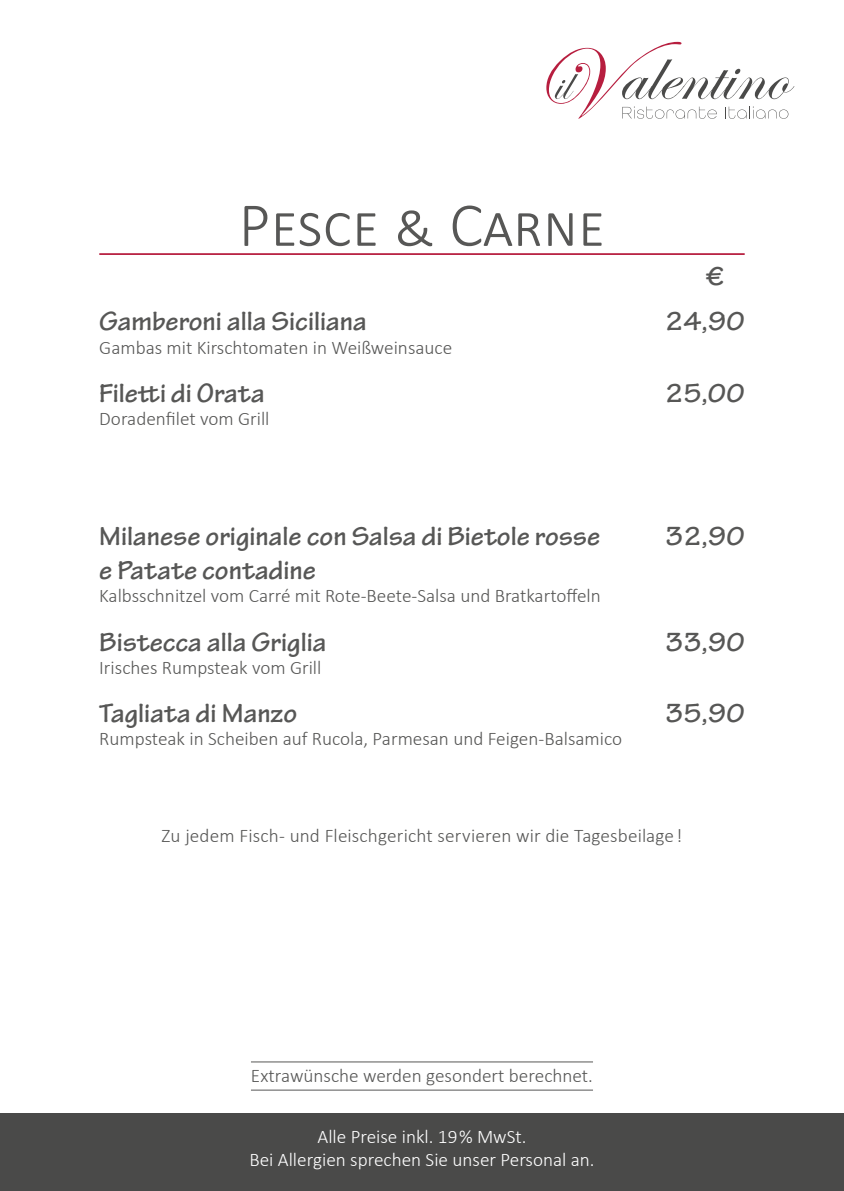
<style>
.page{position:relative;width:844px;height:1191px;background:#fff}
.page>*{position:absolute;margin:0;border:0;box-sizing:border-box;transform-origin:0 0}
.t1{font:300 63px "Calibri";color:#575756}
.t2{font:700 28px "Tekton Pro";color:#575756}
.t3{font:300 19.25px "Calibri";color:#575756}
.t4{font:300 19.25px/23.1px "Calibri";color:#fff;text-align:center}
</style>
<div class="page">
<hr style="left:99px;top:253px;width:645px;height:2px;background:#b71e3f">
<div style="left:0;top:1113px;width:843px;height:78px;background:#4a4a49"></div>
<hr style="left:251px;top:1061px;width:342px;height:1px;background:#575756">
<hr style="left:251px;top:1089px;width:342px;height:1px;background:#575756">
<svg style="left:546px;top:42px;width:248px;height:77px"></svg>
<h1 class="t1" style="left:238px;top:186px;width:368px">Pesce &amp; Carne</h1>
<h2 class="t2" style="left:705px;top:259px;width:20px">€</h2>
<h2 class="t2" style="left:99px;top:305px;width:269px">Gamberoni alla Siciliana</h2>
<h2 class="t2" style="left:665px;top:305px;width:81px">24,90</h2>
<p class="t3" style="left:99px;top:335px;width:354px">Gambas mit Kirschtomaten in Weißweinsauce</p>
<h2 class="t2" style="left:99px;top:377px;width:167px">Filetti di Orata</h2>
<h2 class="t2" style="left:665px;top:377px;width:81px">25,00</h2>
<p class="t3" style="left:99px;top:407px;width:172px">Doradenfilet vom Grill</p>
<h2 class="t2" style="left:99px;top:520px;width:502px">Milanese originale con Salsa di Bietole rosse</h2>
<h2 class="t2" style="left:665px;top:520px;width:81px">32,90</h2>
<h2 class="t2" style="left:99px;top:553px;width:218px">e Patate contadine</h2>
<p class="t3" style="left:99px;top:583px;width:503px">Kalbsschnitzel vom Carré mit Rote-Beete-Salsa und Bratkartoffeln</p>
<h2 class="t2" style="left:99px;top:625px;width:228px">Bistecca alla Griglia</h2>
<h2 class="t2" style="left:665px;top:625px;width:81px">33,90</h2>
<p class="t3" style="left:99px;top:655px;width:224px">Irisches Rumpsteak vom Grill</p>
<h2 class="t2" style="left:99px;top:697px;width:199px">Tagliata di Manzo</h2>
<h2 class="t2" style="left:665px;top:697px;width:81px">35,90</h2>
<p class="t3" style="left:99px;top:727px;width:524px">Rumpsteak in Scheiben auf Rucola, Parmesan und Feigen-Balsamico</p>
<p class="t3" style="left:162px;top:824px;width:522px">Zu jedem Fisch- und Fleischgericht servieren wir die Tagesbeilage !</p>
<p class="t3" style="left:251px;top:1064px;width:343px">Extrawünsche werden gesondert berechnet.</p>
<p class="t4" style="left:249px;top:1125px;width:346px">Alle Preise inkl. 19 % MwSt.<br>Bei Allergien sprechen Sie unser Personal an.</p>
</div>
